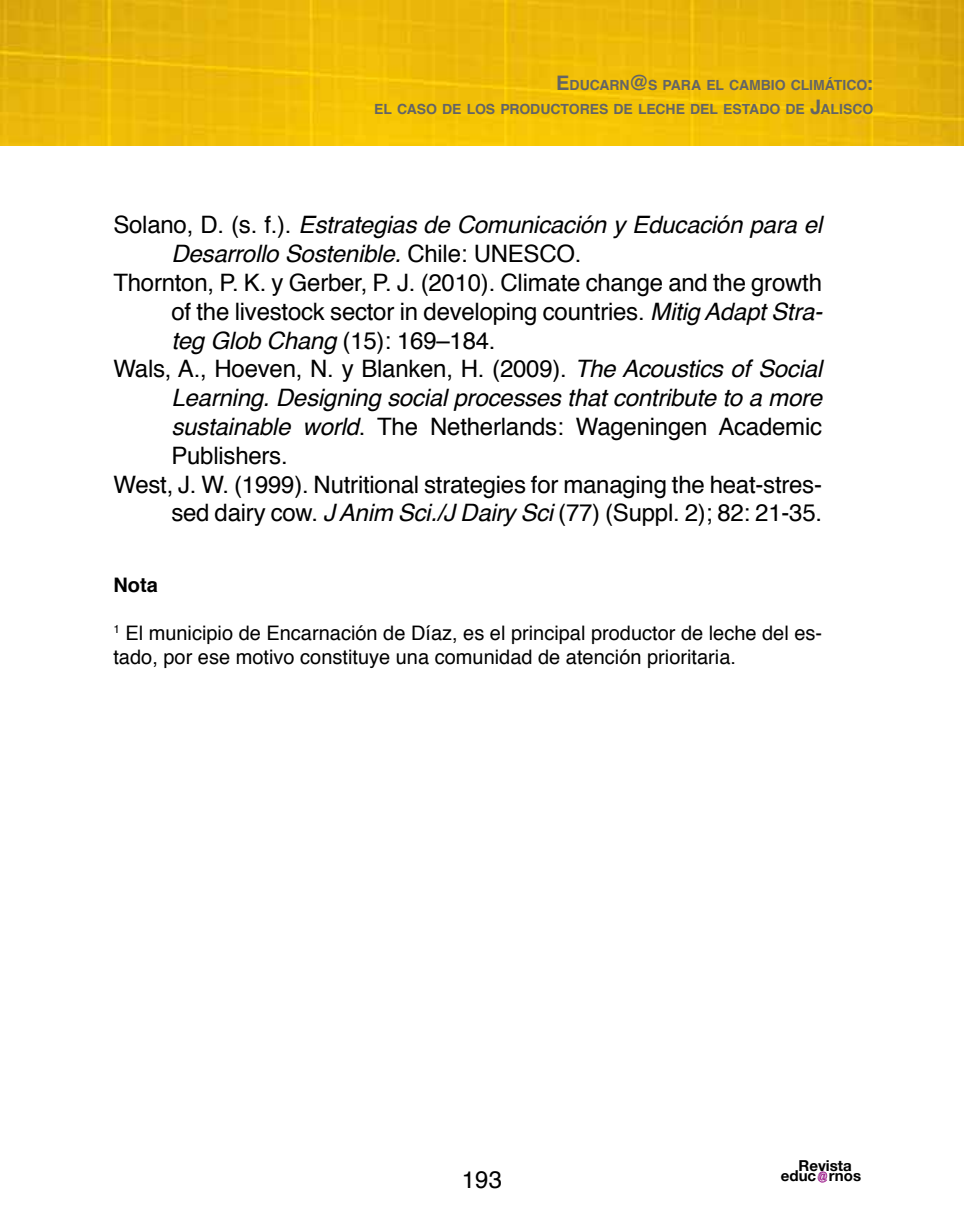
<style>
.page{position:relative;width:964px;height:1219px;background:#fff}
.page>*{position:absolute;margin:0;border:0;box-sizing:border-box;transform-origin:0 0}
.t1{font:24px "Helvetica";letter-spacing:-.01em;color:#000}
.t2{font:italic 24px "Helvetica";letter-spacing:-.01em;color:#000}
.t3{font:20px/24px "Helvetica";color:#000}
.t4{font:700 20px "Helvetica";color:#000}
.t5{font:700 15px "Helvetica Neue";color:#000}
.t6{font:700 14px/24px "Helvetica";letter-spacing:-.005em;color:#636466;text-align:right}
.s1{font-size:20px}
.s2{font-style:normal}
.s3{font-style:italic}
</style>
<div class="page">
<img style="left:0;top:0;width:964px;height:146px">
<svg style="left:817px;top:1171px;width:10px;height:12px"></svg>
<p class="t6" style="left:374px;top:74px;width:500px"><span class="s1">E</span>DUCARN<span class="s1">@</span>S PARA EL CAMBIO CLIMÁTICO<span class="s1">:<br></span>EL CASO DE LOS PRODUCTORES DE LECHE DEL ESTADO DE <span class="s1">J</span>ALISCO</p>
<p class="t2" style="left:113px;top:206px;width:710px"><span class="s2">Solano, D. (s. f.).</span> Estrategias de Comunicación y Educación para el</p>
<p class="t2" style="left:171px;top:235px;width:412px">Desarrollo Sostenible. <span class="s2">Chile: UNESCO.</span></p>
<p class="t1" style="left:113px;top:264px;width:710px">Thornton, P. K. y Gerber, P. J. (2010). Climate change and the growth</p>
<p class="t1" style="left:171px;top:293px;width:653px">of the livestock sector in developing countries. <span class="s3">Mitig Adapt Stra-</span></p>
<p class="t1" style="left:171px;top:322px;width:326px"><span class="s3">teg Glob Chang</span> (15): 169–184.</p>
<p class="t1" style="left:113px;top:351px;width:710px">Wals, A., Hoeven, N. y Blanken, H. (2009). <span class="s3">The Acoustics of Social</span></p>
<p class="t2" style="left:171px;top:379px;width:652px">Learning. Designing social processes that contribute to a more</p>
<p class="t1" style="left:171px;top:408px;width:652px"><span class="s3">sustainable world</span>. The Netherlands: Wageningen Academic</p>
<p class="t1" style="left:171px;top:437px;width:118px">Publishers.</p>
<p class="t1" style="left:113px;top:466px;width:710px">West, J. W. (1999). Nutritional strategies for managing the heat-stres-</p>
<p class="t1" style="left:171px;top:495px;width:652px">sed dairy cow. <span class="s3">JAnim Sci./J Dairy Sci</span> (77) (Suppl. 2); 82: 21-35.</p>
<p class="t4" style="left:113px;top:569px;width:46px">Nota</p>
<p class="t3" style="left:113px;top:621px;width:710px"><sup>1</sup> El municipio de Encarnación de Díaz, es el principal productor de leche del es&shy;tado, por ese motivo constituye una comunidad de atención prioritaria.</p>
<p class="t1" style="left:462px;top:1161px;width:42px">193</p>
<p class="t5" style="left:798px;top:1157px;width:55px">Revista</p>
<p class="t5" style="left:781px;top:1167px;width:82px">educ rnos</p>
</div>
